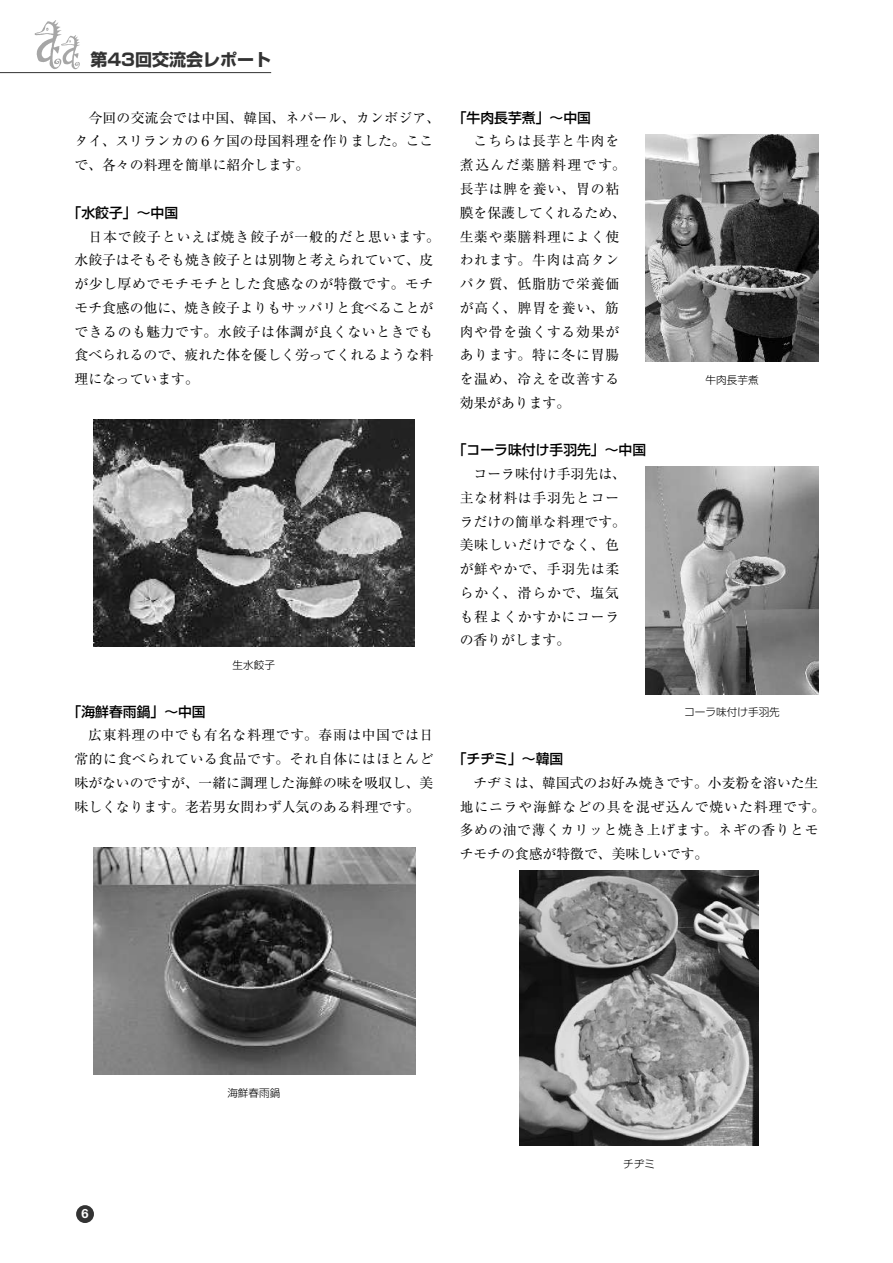
<style>
.page{position:relative;width:893px;height:1263px;background:#fff}
.page>*{position:absolute;margin:0;border:0;box-sizing:border-box;transform-origin:0 0}
.t1{font:700 16.95px "Shin Go Pr 6";color:#333}
.t2{font:13.8px/23.7px "Ryumin Pr 6";color:#000}
.t3{font:13.8px/23.7px "Ryumin Pr 6";letter-spacing:.025em;color:#000}
.t4{font:13.8px/23.7px "Ryumin Pr 6";letter-spacing:.06em;color:#000}
.t5{font:13.8px/23.7px "Ryumin Pr 6";letter-spacing:.055em;color:#000}
.t6{font:500 13.8px "Shin Go Pr 6";color:#000}
.t7{font:700 12.75px "Helvetica Neue LT Std";color:#fff}
.t8{font:300 10.65px "Shin Go Pr 6";color:#000}
</style>
<div class="page">
<div style="left:76px;top:1205px;width:18px;height:18px;background:#333;border-radius:50%"></div>
<svg style="left:35px;top:20px;width:45px;height:49px"></svg>
<hr style="left:0;top:72px;width:271px;height:1px;background:#333">
<img style="left:646px;top:135px;width:172px;height:227px">
<img style="left:646px;top:467px;width:172px;height:227px">
<img style="left:519px;top:871px;width:240px;height:274px">
<img style="left:94px;top:419px;width:321px;height:228px">
<img style="left:93px;top:847px;width:322px;height:227px">
<p class="t1" style="left:90px;top:46px;width:182px">第43回交流会レポート</p>
<p class="t2" style="left:75px;top:105px;width:367px;text-indent:14px">今回の交流会では中国、韓国、ネパール、カンボジア、タイ、スリランカの6ケ国の母国料理を作りました。ここで、各々の料理を簡単に紹介します。</p>
<p class="t6" style="left:68px;top:201px;width:112px">「水餃子」～中国</p>
<p class="t2" style="left:75px;top:224px;width:367px;text-indent:14px">日本で餃子といえば焼き餃子が一般的だと思います。水餃子はそもそも焼き餃子とは別物と考えられていて、皮が少し厚めでモチモチとした食感なのが特徴です。モチモチ食感の他に、焼き餃子よりもサッパリと食べることができるのも魅力です。水餃子は体調が良くないときでも食べられるので、疲れた体を優しく労ってくれるような料理になっています。</p>
<p class="t8" style="left:233px;top:656px;width:44px">生水餃子</p>
<p class="t6" style="left:68px;top:700px;width:140px">「海鮮春雨鍋」～中国</p>
<p class="t3" style="left:75px;top:723px;width:360px;text-align:justify;text-indent:14px">広東料理の中でも有名な料理です。春雨は中国では日常的に食べられている食品です。それ自体にはほとんど味がないのですが、一緒に調理した海鮮の味を吸収し、美味しくなります。老若男女問わず人気のある料理です。</p>
<p class="t6" style="left:453px;top:106px;width:140px">「牛肉長芋煮」～中国</p>
<p class="t4" style="left:460px;top:129px;width:168px;text-indent:14px">こちらは長芋と牛肉を煮込んだ薬膳料理です。長芋は脾を養い、胃の粘膜を保護してくれるため、生薬や薬膳料理によく使われます。牛肉は高タンパク質、低脂肪で栄養価が高く、脾胃を養い、筋肉や骨を強くする効果があります。特に冬に胃腸を温め、冷えを改善する効果があります。</p>
<p class="t6" style="left:453px;top:439px;width:195px">「コーラ味付け手羽先」～中国</p>
<p class="t5" style="left:460px;top:461px;width:168px;text-indent:14px">コーラ味付け手羽先は、主な材料は手羽先とコーラだけの簡単な料理です。美味しいだけでなく、色が鮮やかで、手羽先は柔らかく、滑らかで、塩気も程よくかすかにコーラの香りがします。</p>
<p class="t8" style="left:705px;top:372px;width:55px">牛肉長芋煮</p>
<p class="t8" style="left:684px;top:703px;width:97px">コーラ味付け手羽先</p>
<p class="t6" style="left:453px;top:748px;width:112px">「チヂミ」～韓国</p>
<p class="t3" style="left:460px;top:770px;width:367px;text-indent:14px">チヂミは、韓国式のお好み焼きです。小麦粉を溶いた生地にニラや海鮮などの具を混ぜ込んで焼いた料理です。多めの油で薄くカリッと焼き上げます。ネギの香りとモチモチの食感が特徴で、美味しいです。</p>
<p class="t7" style="left:81px;top:1206px;width:9px">6</p>
<p class="t8" style="left:227px;top:1084px;width:55px">海鮮春雨鍋</p>
<p class="t8" style="left:623px;top:1155px;width:33px">チヂミ</p>
</div>
